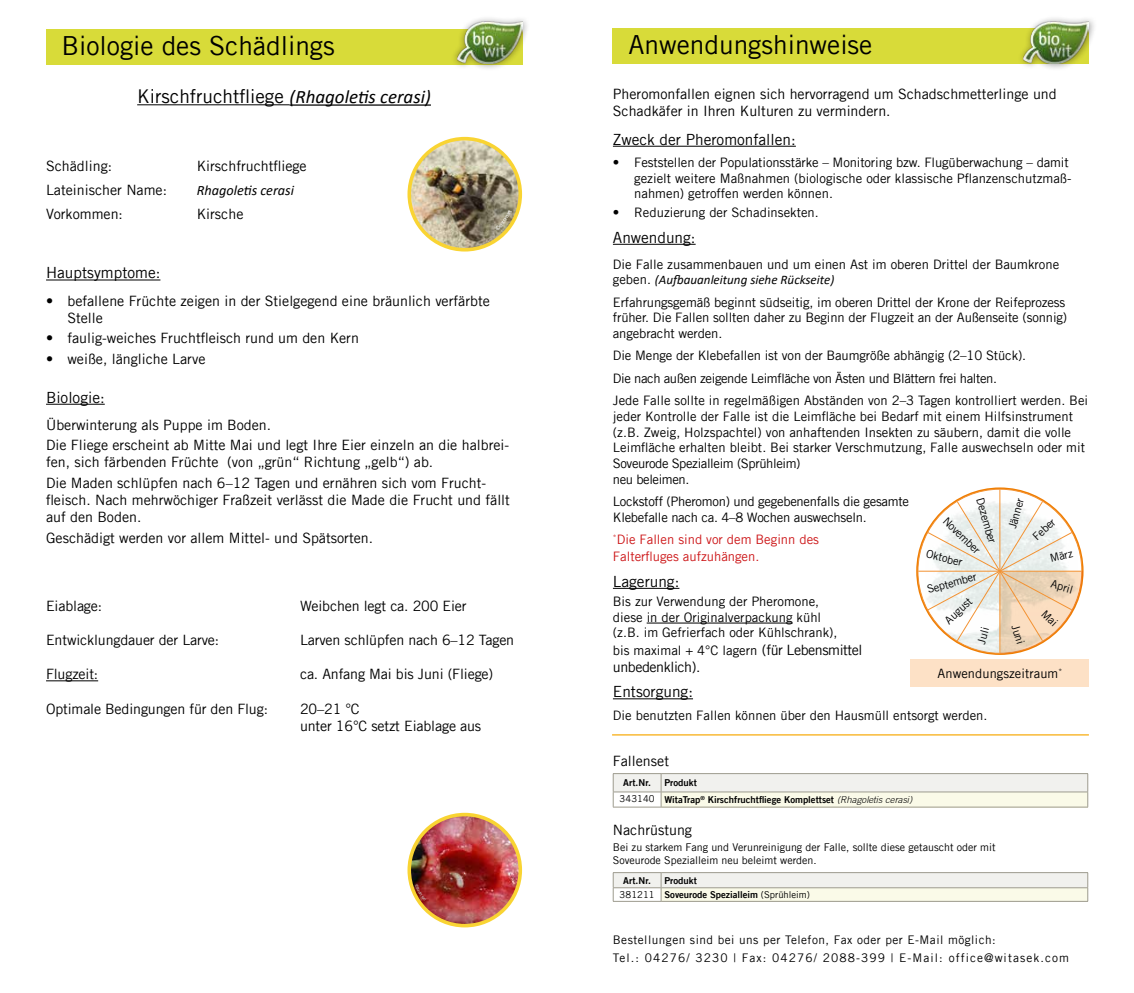
<style>
.page{position:relative;width:1134px;height:993px;background:#fff}
.page>*{position:absolute;margin:0;border:0;box-sizing:border-box;transform-origin:0 0}
.t1{font:26.25px "Trade Gothic LT";color:#000}
.t2{font:19px "Trade Gothic LT";color:#000}
.t3{font:15.5px "Trade Gothic LT";color:#000}
.t4{font:15.38px "Trade Gothic LT";color:#000}
.t5{font:14.25px/17.1px "Trade Gothic LT";color:#000}
.t6{font:italic 14.25px "Calibri";color:#000}
.t7{font:14.25px "Trade Gothic LT";letter-spacing:-.03em;color:#000}
.t8{font:13.12px/15.6px "Trade Gothic LT";color:#000}
.t9{font:13px/15.6px "Trade Gothic LT";color:#000}
.t10{font:13px/15.6px "Trade Gothic LT";letter-spacing:-.02em;color:#000}
.t11{font:13px/17.1px "Trade Gothic LT";color:#cd1719}
.t12{font:italic 13px "Calibri";color:#000}
.t13{font:12.88px "Trade Gothic LT";letter-spacing:.005em;color:#000}
.t14{font:11.88px/17.6px "Trade Gothic LT";letter-spacing:.04em;color:#000}
.t15{font:11px "Trade Gothic LT";color:#000}
.t16{font:10.62px/12.9px "Trade Gothic LT";color:#000}
.t17{font:9.5px/16.8px "Trade Gothic LT Bold Two";color:#000}
.s1{font-family:"Calibri";font-style:italic}
.s2{font-family:"Trade Gothic LT";font-style:normal}
.s3{font-size:14.25px}
.s4{font-family:"Trade Gothic LT"}
.s5{font-family:"Trade Gothic";font-weight:300;font-style:italic}
</style>
<div class="page">
<hr style="left:137px;top:104px;width:153px;height:1px;background:#000">
<hr style="left:290px;top:104px;width:141px;height:2px;background:#000">
<hr style="left:46px;top:279px;width:114px;height:1px;background:#000">
<hr style="left:46px;top:403px;width:59px;height:1px;background:#000">
<hr style="left:46px;top:680px;width:52px;height:1px;background:#000">
<hr style="left:613px;top:146px;width:183px;height:1px;background:#000">
<hr style="left:613px;top:244px;width:83px;height:1px;background:#000">
<hr style="left:613px;top:587px;width:66px;height:1px;background:#000">
<hr style="left:647px;top:622px;width:146px;height:1px;background:#000">
<hr style="left:613px;top:698px;width:80px;height:1px;background:#000">
<hr style="left:999px;top:489px;width:1px;height:163px;background:#f39232">
<hr style="left:918px;top:570px;width:163px;height:1px;background:#f39232">
<div style="left:911px;top:659px;width:178px;height:27px;background:#fde1c6"></div>
<div style="left:46px;top:29px;width:476px;height:35px;background:#d8db39"></div>
<div style="left:613px;top:28px;width:476px;height:35px;background:#d8db39"></div>
<hr style="left:613px;top:806px;width:48px;height:1px;background:#9d9b8e">
<svg style="left:613px;top:773px;width:475px;height:33px;background:#efefe6"></svg>
<hr style="left:661px;top:806px;width:427px;height:1px;background:#9d9b8e">
<div style="left:450px;top:16px;width:80px;height:56px;background:#000;opacity:.4"></div>
<img style="left:457px;top:22px;width:65px;height:41px">
<div style="left:1017px;top:16px;width:80px;height:56px;background:#000;opacity:.4"></div>
<img style="left:1024px;top:22px;width:65px;height:41px">
<hr style="left:612px;top:734px;width:477px;height:1px;background:#f7a700">
<hr style="left:613px;top:900px;width:48px;height:1px;background:#9d9b8e">
<hr style="left:661px;top:900px;width:427px;height:1px;background:#9d9b8e">
<svg style="left:613px;top:872px;width:475px;height:28px;background:#eeeee5"></svg>
<img style="left:409px;top:817px;width:111px;height:108px">
<div style="left:407px;top:812px;width:115px;height:115px;border:4px solid #f9d433;border-radius:50%"></div>
<img style="left:409px;top:139px;width:111px;height:111px;border-radius:55px">
<div style="left:407px;top:137px;width:115px;height:114px;border:4px solid #f9d433;border-radius:50%"></div>
<svg style="left:927px;top:500px;width:156px;height:154px"></svg>
<svg style="left:415px;top:884px;width:11px;height:16px"></svg>
<svg style="left:495px;top:209px;width:17px;height:22px"></svg>
<h1 class="t1" style="left:62px;top:29px;width:275px">Biologie des Schädlings</h1>
<h1 class="t1" style="left:628px;top:29px;width:245px">Anwendungshinweise</h1>
<h2 class="t2" style="left:137px;top:85px;width:295px">Kirschfruchtfliege <span class="s1">(Rhagoletis cerasi)</span></h2>
<p class="t5" style="left:46px;top:157px;width:68px">Schädling:</p>
<p class="t5" style="left:197px;top:157px;width:111px">Kirschfruchtfliege</p>
<p class="t5" style="left:46px;top:181px;width:123px">Lateinischer Name:</p>
<p class="t6" style="left:197px;top:180px;width:99px">Rhagoletis cerasi</p>
<p class="t5" style="left:46px;top:205px;width:78px">Vorkommen:</p>
<p class="t5" style="left:197px;top:205px;width:48px">Kirsche</p>
<p class="t4" style="left:46px;top:263px;width:116px">Hauptsymptome:</p>
<p class="t5" style="left:67px;top:292px;width:424px;text-indent:-21px">• befallene Früchte zeigen in der Stielgegend eine bräunlich verfärbte<br>Stelle</p>
<p class="t5" style="left:46px;top:329px;width:314px">• faulig-weiches Fruchtfleisch rund um den Kern</p>
<p class="t5" style="left:46px;top:350px;width:161px">• weiße, längliche Larve</p>
<p class="t4" style="left:46px;top:388px;width:60px">Biologie:</p>
<p class="t5" style="left:46px;top:414px;width:465px;line-height:20.5px">Überwinterung als Puppe im Boden.<br>Die Fliege erscheint ab Mitte Mai und legt Ihre Eier einzeln an die halbrei-</p>
<p class="t5" style="left:46px;top:452px;width:442px;line-height:20.5px">fen, sich färbenden Früchte (von „grün“ Richtung „gelb“) ab.<br>Die Maden schlüpfen nach 6–12 Tagen und ernähren sich vom Frucht-</p>
<p class="t5" style="left:46px;top:491px;width:465px">fleisch. Nach mehrwöchiger Fraßzeit verlässt die Made die Frucht und fällt auf den Boden.</p>
<p class="t5" style="left:46px;top:528px;width:329px">Geschädigt werden vor allem Mittel- und Spätsorten.</p>
<p class="t5" style="left:46px;top:597px;width:58px">Eiablage:</p>
<p class="t5" style="left:300px;top:597px;width:168px">Weibchen legt ca. 200 Eier</p>
<p class="t5" style="left:46px;top:631px;width:175px">Entwicklungdauer der Larve:</p>
<p class="t5" style="left:300px;top:631px;width:216px">Larven schlüpfen nach 6–12 Tagen</p>
<p class="t5" style="left:46px;top:665px;width:54px">Flugzeit:</p>
<p class="t5" style="left:300px;top:665px;width:195px">ca. Anfang Mai bis Juni (Fliege)</p>
<p class="t5" style="left:46px;top:699px;width:223px">Optimale Bedingungen für den Flug:</p>
<p class="t5" style="left:300px;top:699px;width:183px">20–21 °C<br>unter 16°C setzt Eiablage aus</p>
<p class="t5" style="left:613px;top:85px;width:445px">Pheromonfallen eignen sich hervorragend um Schadschmetterlinge und<br>Schadkäfer in Ihren Kulturen zu vermindern.</p>
<p class="t4" style="left:613px;top:130px;width:184px">Zweck der Pheromonfallen:</p>
<p class="t9" style="left:634px;top:154px;width:439px;text-indent:-21px">• Feststellen der Populationsstärke – Monitoring bzw. Flugüberwachung – damit gezielt weitere Maßnahmen (biologische oder klassische Pflanzenschutzmaß&shy;nahmen) getroffen werden können.</p>
<p class="t9" style="left:613px;top:205px;width:207px">• Reduzierung der Schadinsekten.</p>
<p class="t4" style="left:613px;top:228px;width:84px">Anwendung:</p>
<p class="t9" style="left:613px;top:256px;width:448px">Die Falle zusammenbauen und um einen Ast im oberen Drittel der Baumkrone</p>
<p class="t12" style="left:613px;top:271px;width:223px"><span class="s2">geben.</span> (Aufbauanleitung siehe Rückseite)</p>
<p class="t9" style="left:613px;top:294px;width:456px">Erfahrungsgemäß beginnt südseitig, im oberen Drittel der Krone der Reifeprozess früher. Die Fallen sollten daher zu Beginn der Flugzeit an der Außenseite (sonnig) angebracht werden.</p>
<p class="t9" style="left:613px;top:344px;width:477px;line-height:22.4px">Die Menge der Klebefallen ist von der Baumgröße abhängig (2–10 Stück).<br>Die nach außen zeigende Leimfläche von Ästen und Blättern frei halten.<br>Jede Falle sollte in regelmäßigen Abständen von 2–3 Tagen kontrolliert werden. Bei</p>
<p class="t9" style="left:613px;top:408px;width:474px">jeder Kontrolle der Falle ist die Leimfläche bei Bedarf mit einem Hilfsinstrument (z.B. Zweig, Holzspachtel) von anhaftenden Insekten zu säubern, damit die volle Leimfläche erhalten bleibt. Bei starker Verschmutzung, Falle auswechseln oder mit Soveurode Spezialleim (Sprühleim)<br>neu beleimen.</p>
<p class="t10" style="left:613px;top:493px;width:298px">Lockstoff (Pheromon) und gegebenenfalls die gesamte<br>Klebefalle nach ca. 4–8 Wochen auswechseln.</p>
<p class="t11" style="left:613px;top:530px;width:208px"><sup>*</sup>Die Fallen sind vor dem Beginn des<br>Falterfluges aufzuhängen.</p>
<p class="t3" style="left:613px;top:571px;width:68px">Lagerung:</p>
<p class="t8" style="left:613px;top:593px;width:226px">Bis zur Verwendung der Pheromone, diese in der Originalverpackung kühl (z.B. im Gefrierfach oder Kühlschrank),</p>
<p class="t8" style="left:613px;top:641px;width:251px">bis maximal + 4°C lagern <span class="s3">(für Lebensmittel</span></p>
<p class="t7" style="left:613px;top:657px;width:89px">unbedenklich).</p>
<p class="t4" style="left:613px;top:682px;width:82px">Entsorgung:</p>
<p class="t9" style="left:613px;top:706px;width:376px">Die benutzten Fallen können über den Hausmüll entsorgt werden.</p>
<p class="t15" style="left:1006px;top:526px;width:33px;rotate:-75deg">Jänner</p>
<p class="t15" style="left:986px;top:496px;width:48px;rotate:74deg">Dezember</p>
<p class="t15" style="left:949px;top:513px;width:48px;rotate:44deg">November</p>
<p class="t15" style="left:1030px;top:533px;width:28px;rotate:-43deg">Feber</p>
<p class="t15" style="left:1049px;top:552px;width:25px;rotate:-14deg">März</p>
<p class="t15" style="left:1053px;top:577px;width:24px;rotate:16deg">April</p>
<p class="t15" style="left:928px;top:547px;width:38px;rotate:14deg">Oktober</p>
<p class="t15" style="left:926px;top:582px;width:52px;rotate:-15deg">September</p>
<p class="t15" style="left:942px;top:616px;width:34px;rotate:-43deg">August</p>
<p class="t15" style="left:1021px;top:622px;width:21px;rotate:73deg">Juni</p>
<p class="t15" style="left:975px;top:641px;width:18px;rotate:-75deg">Juli</p>
<p class="t13" style="left:938px;top:665px;width:126px">Anwendungszeitraum<sup>*</sup></p>
<p class="t5" style="left:613px;top:751px;width:58px">Fallenset</p>
<p class="t17" style="left:623px;top:774px;width:29px">Art.Nr.</p>
<p class="t17" style="left:620px;top:774px;width:294px;text-indent:45px">Produkt<br><span class="s4">343140</span> WitaTrap<sup>®</sup> Kirschfruchtfliege Komplettset <span class="s5">(Rhagoletis cerasi)</span></p>
<p class="t5" style="left:613px;top:820px;width:81px">Nachrüstung</p>
<p class="t16" style="left:613px;top:840px;width:384px">Bei zu starkem Fang und Verunreinigung der Falle, sollte diese getauscht oder mit<br>Soveurode Spezialleim neu beleimt werden.</p>
<p class="t17" style="left:623px;top:871px;width:29px">Art.Nr.</p>
<p class="t17" style="left:620px;top:872px;width:192px;line-height:14.4px;text-indent:45px">Produkt<br><span class="s4">381211</span> Soveurode Spezialleim <span class="s4">(Sprühleim)</span></p>
<p class="t14" style="left:613px;top:930px;width:457px">Bestellungen sind bei uns per Telefon, Fax oder per E-Mail möglich:<br>Tel.: 04276/ 3230 | Fax: 04276/ 2088-399 | E-Mail: office@witasek.com</p>
</div>
